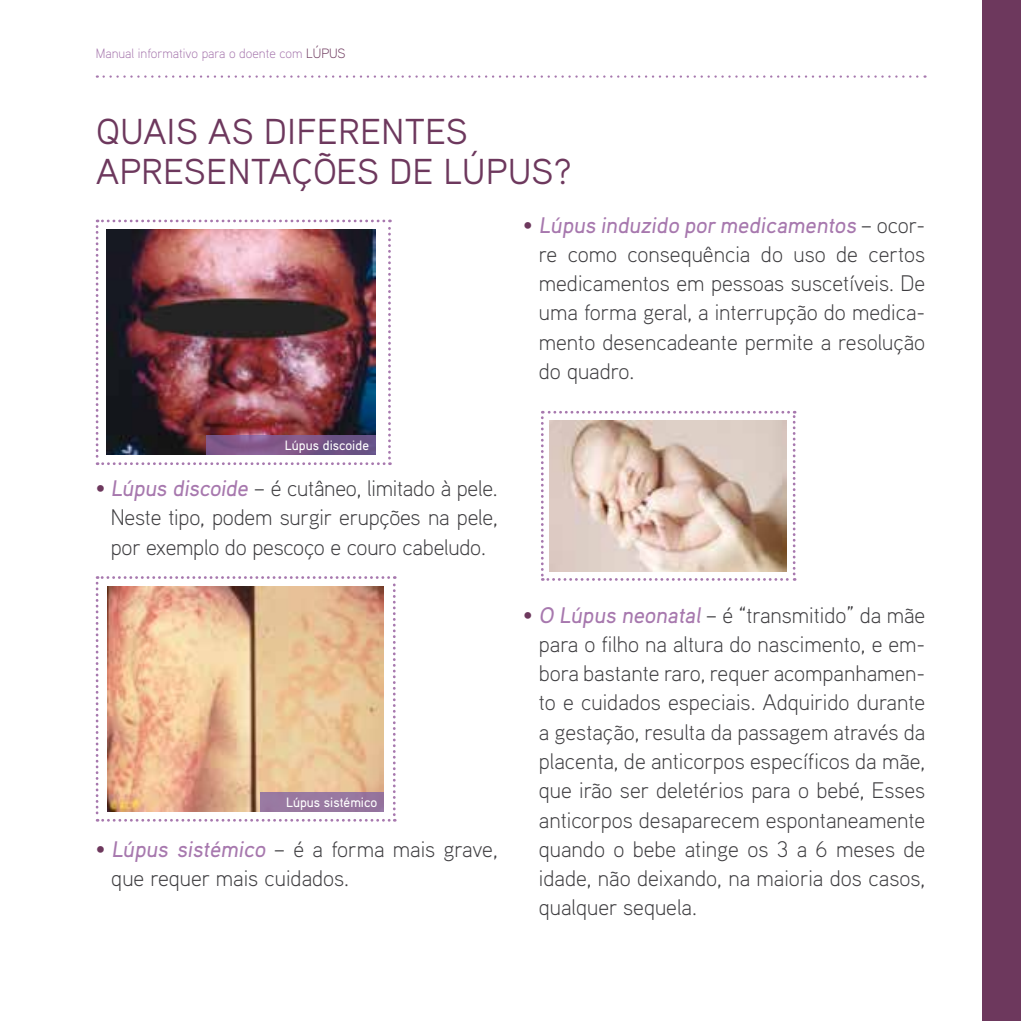
<style>
.page{position:relative;width:1021px;height:1021px;background:#fff}
.page>*{position:absolute;margin:0;border:0;box-sizing:border-box;transform-origin:0 0}
.t1{font:36px/40.5px "Aaux Pro";color:#6d385d}
.t2{font:300 22.5px/29.2px "Aaux Pro";color:#3e3d40;text-align:justify}
.t3{font:300 13.5px "Aaux Pro";color:#a778ae}
.t4{font:500 13.5px "Aaux Pro";color:#fff}
.s1{color:#6d385d}
.s2{font-weight:500;color:#a778ae}
</style>
<div class="page">
<svg style="left:104px;top:75px;width:821px;height:3px"></svg>
<div style="left:982px;top:0;width:38px;height:1020px;background:#6d385d"></div>
<svg style="left:541px;top:411px;width:254px;height:170px;background:#dbc7bd"></svg>
<svg style="left:96px;top:576px;width:299px;height:245px;background:#e7c09f"></svg>
<div style="left:260px;top:792px;width:123px;height:19px;background:#9878a0"></div>
<svg style="left:96px;top:219px;width:295px;height:246px"></svg>
<img style="left:107px;top:230px;width:268px;height:224px">
<svg style="left:206px;top:435px;width:169px;height:19px;background:#7a5789"></svg>
<p class="t3" style="left:96px;top:45px;width:251px">Manual informativo para o doente com <span class="s1">LÚPUS</span></p>
<h1 class="t1" style="left:96px;top:110px;width:477px">QUAIS AS DI FERENTES<br>APRESENTAÇÕES DE LÚPUS?</h1>
<p class="t4" style="left:285px;top:436px;width:86px">Lúpus discoide</p>
<p class="t2" style="left:111px;top:473px;width:388px;text-indent:-15px"><span class="s1">•</span> <span class="s2">Lúpus discoide</span> – é cutâneo, limitado à pele.<br>Neste tipo, podem surgir erupções na pele, por exemplo do pescoço e couro cabeludo.</p>
<p class="t4" style="left:286px;top:793px;width:93px">Lúpus sistémico</p>
<p class="t2" style="left:111px;top:833px;width:388px;text-indent:-16px"><span class="s1">•</span> <span class="s2">Lúpus sistémico</span> – é a forma mais grave, que requer mais cuidados.</p>
<p class="t2" style="left:539px;top:209px;width:388px;text-indent:-16px"><span class="s1">•</span> <span class="s2">Lúpus induzido por medicamentos</span> – o co r&shy;re como consequência do uso de certos medicamentos em pessoas suscetíveis. De uma forma geral, a interrupção do medica&shy;mento desencadeante permite a resolução do quadro.</p>
<p class="t2" style="left:539px;top:599px;width:388px;text-indent:-16px"><span class="s1">•</span> <span class="s2">O Lúpus neonatal</span> – é “transmitido” da mãe para o filho na altura do nascimento, e em&shy;bora bastante raro, requer acompanhamen&shy;to e cuidados especiais. Adquirido durante a gestação, resulta da passagem através da placenta, de anticorpos específicos da mãe, que irão ser deletérios para o bebé, Esses anticorpos desaparecem espontaneamente quando o bebe atinge os 3 a 6 meses de idade, não deixando, na maioria dos casos, qualquer sequela.</p>
</div>
